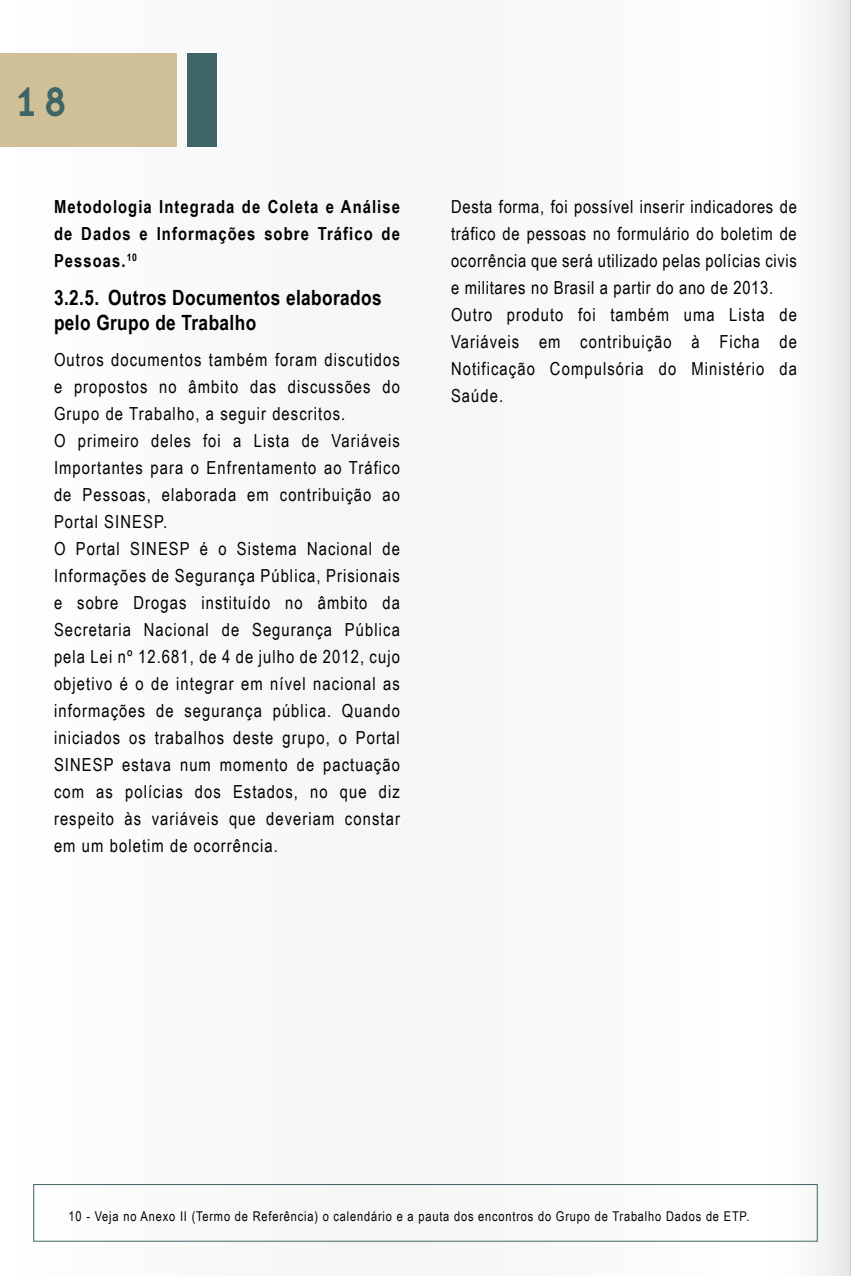
<style>
.page{position:relative;width:851px;height:1276px;background:#fff}
.page>*{position:absolute;margin:0;border:0;box-sizing:border-box;transform-origin:0 0}
.t1{font:42.6px "Base Nine";color:#3f6567}
.t2{font:700 21px/25.2px "Arial Narrow";letter-spacing:.02em;color:#000}
.t3{font:18px/27px "Arial Narrow";letter-spacing:.06em;color:#000}
.t4{font:18px/27px "Arial Narrow";letter-spacing:.04em;color:#000}
.t5{font:700 18px/27px "Arial Narrow";letter-spacing:.06em;color:#000;text-align:justify}
.t6{font:13.5px "Arial Narrow";letter-spacing:.06em;color:#000}
</style>
<div class="page">
<div style="left:0;top:0;width:850px;height:1276px;background:#f9f9f9"></div>
<svg style="left:850px;top:0;width:1px;height:1276px"></svg>
<div style="left:0;top:53px;width:176px;height:93px;background:#cfc098"></div>
<div style="left:187px;top:53px;width:30px;height:93px;background:#3f6567"></div>
<div style="left:33px;top:1184px;width:784px;height:57px;border:1px solid #3f6567"></div>
<h1 class="t1" style="left:13px;top:71px;width:58px">18</h1>
<p class="t5" style="left:54px;top:192px;width:347px">Metodologia Integrada de Coleta e Análise de Dados e Informações sobre Tráfico de Pessoas.<sup>10</sup></p>
<p class="t2" style="left:54px;top:284px;width:329px">3.2.5. Outros Documentos elaborados pelo Grupo de Trabalho</p>
<p class="t3" style="left:54px;top:345px;width:347px">Outros documentos também foram discutidos e propostos no âmbito das discussões do Grupo de Trabalho, a seguir descritos.<br>O primeiro deles foi a Lista de Variáveis Importantes para o Enfrentamento ao Tráfico de Pessoas, elaborada em contribuição ao Portal SINESP.<br>O Portal SINESP é o Sistema Nacional de Informações de Segurança Pública, Prisionais e sobre Drogas instituído no âmbito da Secretaria Nacional de Segurança Pública pela Lei nº 12.681, de 4 de julho de 2012, cujo objetivo é o de integrar em nível nacional as informações de segurança pública. Quando iniciados os trabalhos deste grupo, o Portal SINESP estava num momento de pactuação com as polícias dos Estados, no que diz respeito às variáveis que deveriam constar em um boletim de ocorrência.</p>
<p class="t4" style="left:451px;top:192px;width:347px">Desta forma, foi possível inserir indicadores de tráfico de pessoas no formulário do boletim de ocorrência que será utilizado pelas polícias civis e militares no Brasil a partir do ano de 2013.<br>Outro produto foi também uma Lista de Variáveis em contribuição à Ficha de Notificação Compulsória do Ministério da Saúde.</p>
<p class="t6" style="left:68px;top:1206px;width:682px">10 - Veja no Anexo II (Termo de Referência) o calendário e a pauta dos encontros do Grupo de Trabalho Dados de ETP.</p>
</div>
